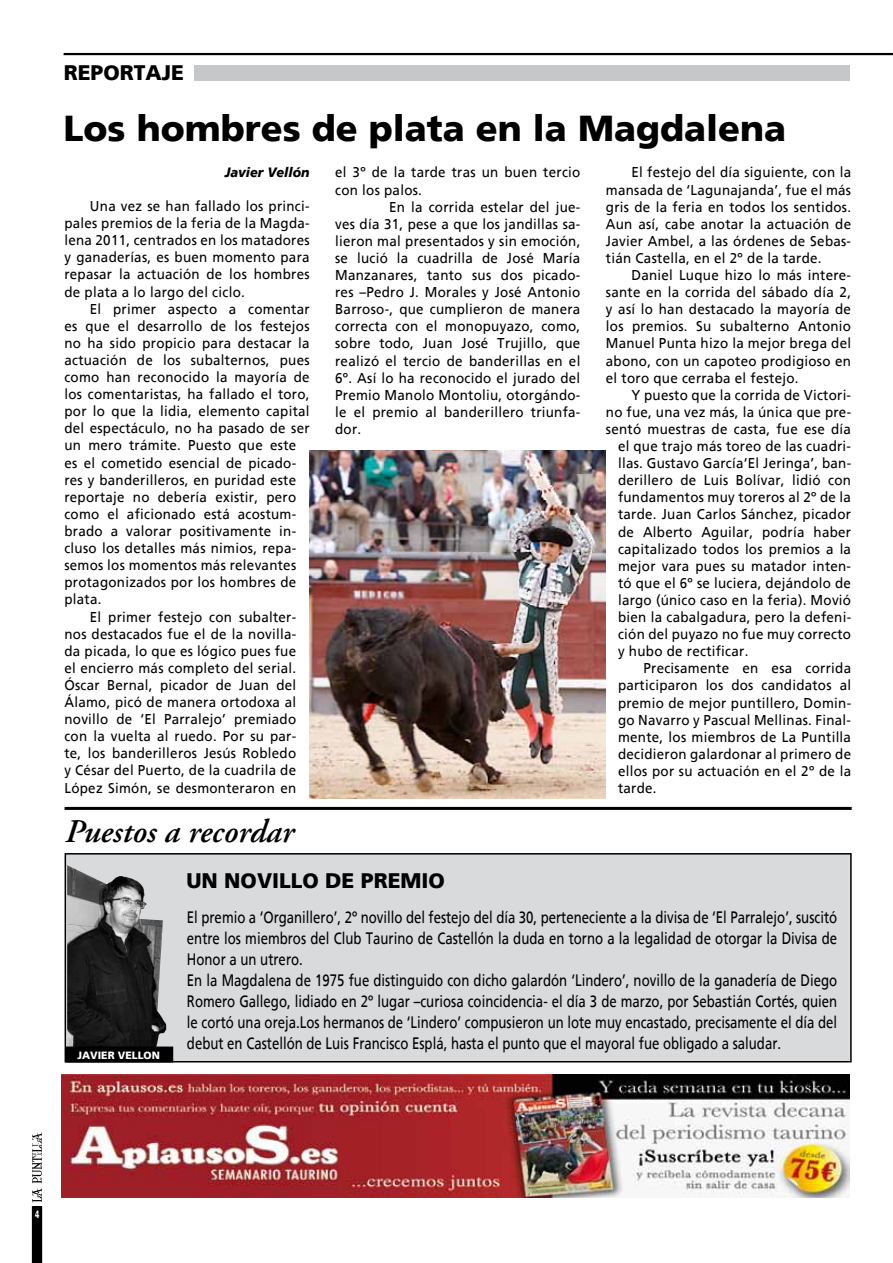
<style>
.page{position:relative;width:893px;height:1263px;background:#fff}
.page>*{position:absolute;margin:0;border:0;box-sizing:border-box;transform-origin:0 0}
.t1{font:900 36px "Frutiger";color:#000}
.t2{font:italic 600 33px "Adobe Garamond Pro";color:#000}
.t3{font:900 21px "Frutiger";color:#000}
.t4{font:16.5px/20.9px "Frutiger";color:#000;scale:.8 1}
.t5{font:14.25px/17.1px "Frutiger";letter-spacing:.02em;color:#000;text-align:justify;scale:.94 1}
.t6{font:italic 900 13.5px "Frutiger";color:#000;scale:.94 1}
.t7{font:900 10.5px "Frutiger";color:#fff}
.t8{font:900 10.5px "Frutiger";color:#fff;scale:.65 1}
</style>
<div class="page">
<hr style="left:64px;top:53px;width:829px;height:1px;background:#000">
<svg style="left:31px;top:1132px;width:12px;height:131px"></svg>
<hr style="left:64px;top:54px;width:829px;height:1px;background:#000">
<div style="left:194px;top:65px;width:656px;height:15px;background:#c6c7c8"></div>
<div style="left:65px;top:854px;width:786px;height:208px;background:#d9dadb"></div>
<div style="left:65px;top:853px;width:787px;height:209px;border:2px solid #000"></div>
<img style="left:67px;top:865px;width:99px;height:181px">
<hr style="left:65px;top:807px;width:787px;height:3px;background:#000">
<div style="left:66px;top:1047px;width:106px;height:15px;background:#000"></div>
<div style="left:66px;top:1046px;width:107px;height:16px;border:2px solid #000"></div>
<img style="left:62px;top:1075px;width:787px;height:123px">
<img style="left:309px;top:451px;width:296px;height:348px">
<h3 class="t3" style="left:64px;top:60px;width:122px">REPORTAJE</h3>
<h1 class="t1" style="left:64px;top:106px;width:724px">Los hombres de plata en la Magdalena</h1>
<p class="t6" style="left:225px;top:164px;width:92px">Javier Vellón</p>
<p class="t5" style="left:64px;top:197px;width:262px;text-indent:26px">Una vez se han fallado los princi&shy;pales premios de la feria de la Magda&shy;lena 2011, centrados en los matadores y ganaderías, es buen momento para repasar la actuación de los hombres de plata a lo largo del ciclo.</p>
<p class="t5" style="left:64px;top:300px;width:262px;text-align:left;text-indent:26px">El primer aspecto a comentar es que el desarrollo de los festejos no ha sido propicio para destacar la actuación de los subalternos, pues como han reconocido la mayoría de los comentaristas, ha fallado el toro, por lo que la lidia, elemento capital del espectáculo, no ha pasado de ser un mero trámite. Puesto que este es el cometido esencial de picado&shy;res y banderilleros, en puridad este reportaje no debería existir, pero como el aficionado está acostum&shy;brado a valorar positivamente in&shy;cluso los detalles más nimios, repa&shy;semos los momentos más relevantes protagonizados por los hombres de plata.</p>
<p class="t5" style="left:64px;top:608px;width:248px;text-indent:26px">El primer festejo con subalter&shy;nos destacados fue el de la novilla&shy;da picada, lo que es lógico pues fue el encierro más completo del serial.<br>Óscar Bernal, picador de Juan del Álamo, picó de manera ortodoxa al novillo de ‘El Parralejo’ premiado con la vuelta al ruedo. Por su par&shy;te, los banderilleros Jesús Robledo y César del Puerto, de la cuadrila de López Simón, se desmonteraron en</p>
<p class="t5" style="left:335px;top:164px;width:262px">el 3º de la tarde tras un buen tercio con los palos.</p>
<p class="t5" style="left:335px;top:198px;width:262px;text-indent:54px">En la corrida estelar del jue&shy;ves día 31, pese a que los jandillas sa&shy;lieron mal presentados y sin emoción, se lució la cuadrilla de José María Manzanares, tanto sus dos picado&shy;res –Pedro J. Morales y José Antonio Barroso-, que cumplieron de manera correcta con el monopuyazo, como, sobre todo, Juan José Trujillo, que realizó el tercio de banderillas en el 6º. Así lo ha reconocido el jurado del Premio Manolo Montoliu, otorgándo&shy;le el premio al banderillero triunfa&shy;dor.</p>
<h2 class="t2" style="left:65px;top:813px;width:231px">Puestos a recordar</h2>
<h3 class="t3" style="left:186px;top:867px;width:260px">UN NOVILLO DE PREMIO</h3>
<p class="t5" style="left:606px;top:164px;width:262px;text-indent:26px">El festejo del día siguiente, con la mansada de ‘Lagunajanda’, fue el más gris de la feria en todos los sentidos.<br>Aun así, cabe anotar la actuación de Javier Ambel, a las órdenes de Sebas&shy;tián Castella, en el 2º de la tarde.</p>
<p class="t5" style="left:606px;top:266px;width:262px;text-indent:26px">Daniel Luque hizo lo más intere&shy;sante en la corrida del sábado día 2, y así lo han destacado la mayoría de los premios. Su subalterno Antonio Manuel Punta hizo la mejor brega del abono, con un capoteo prodigioso en el toro que cerraba el festejo.</p>
<p class="t5" style="left:631px;top:386px;width:235px">Y puesto que la corrida de Victori-</p>
<p class="t5" style="left:606px;top:403px;width:262px">no fue, una vez más, la única que pre-</p>
<p class="t5" style="left:606px;top:420px;width:262px">sentó muestras de casta, fue ese día</p>
<p class="t5" style="left:618px;top:437px;width:249px">el que trajo más toreo de las cuadri-</p>
<p class="t5" style="left:618px;top:455px;width:249px">llas. Gustavo García‘El Jeringa’, ban-</p>
<p class="t5" style="left:618px;top:472px;width:249px">derillero de Luis Bolívar, lidió con</p>
<p class="t5" style="left:618px;top:489px;width:249px">fundamentos muy toreros al 2º de la</p>
<p class="t5" style="left:618px;top:506px;width:249px">tarde. Juan Carlos Sánchez, picador</p>
<p class="t5" style="left:618px;top:523px;width:249px">de Alberto Aguilar, podría haber</p>
<p class="t5" style="left:618px;top:540px;width:249px">capitalizado todos los premios a la</p>
<p class="t5" style="left:618px;top:557px;width:249px">mejor vara pues su matador inten-</p>
<p class="t5" style="left:618px;top:574px;width:249px">tó que el 6º se luciera, dejándolo de</p>
<p class="t5" style="left:618px;top:591px;width:249px">largo (único caso en la feria). Movió</p>
<p class="t5" style="left:618px;top:608px;width:249px">bien la cabalgadura, pero la defeni-</p>
<p class="t5" style="left:618px;top:626px;width:249px">ción del puyazo no fue muy correcto</p>
<p class="t5" style="left:618px;top:643px;width:140px">y hubo de rectificar.</p>
<p class="t5" style="left:643px;top:660px;width:222px">Precisamente en esa corrida</p>
<p class="t5" style="left:618px;top:677px;width:249px">participaron los dos candidatos al</p>
<p class="t5" style="left:618px;top:694px;width:249px">premio de mejor puntillero, Domin-</p>
<p class="t5" style="left:618px;top:711px;width:249px">go Navarro y Pascual Mellinas. Final-</p>
<p class="t5" style="left:618px;top:728px;width:249px">mente, los miembros de La Puntilla</p>
<p class="t5" style="left:618px;top:745px;width:249px">decidieron galardonar al primero de</p>
<p class="t5" style="left:618px;top:762px;width:249px">ellos por su actuación en el 2º de la</p>
<p class="t5" style="left:618px;top:779px;width:43px">tarde.</p>
<p class="t7" style="left:77px;top:1048px;width:84px">JAVIER VELLON</p>
<p class="t4" style="left:187px;top:907px;width:814px">El premio a ‘Organillero’, 2º novillo del festejo del día 30, perteneciente a la divisa de ‘El Parralejo’, suscitó entre los miembros del Club Taurino de Castellón la duda en torno a la legalidad de otorgar la Divisa de Honor a un utrero.<br>En la Magdalena de 1975 fue distinguido con dicho galardón ‘Lindero’, novillo de la ganadería de Diego Romero Gallego, lidiado en 2º lugar –curiosa coincidencia- el día 3 de marzo, por Sebastián Cortés, quien le cortó una oreja.Los hermanos de ‘Lindero’ compusieron un lote muy encastado, precisamente el día del debut en Castellón de Luis Francisco Esplá, hasta el punto que el mayoral fue obligado a saludar.</p>
<p class="t8" style="left:35px;top:1207px;width:8px">4</p>
</div>
